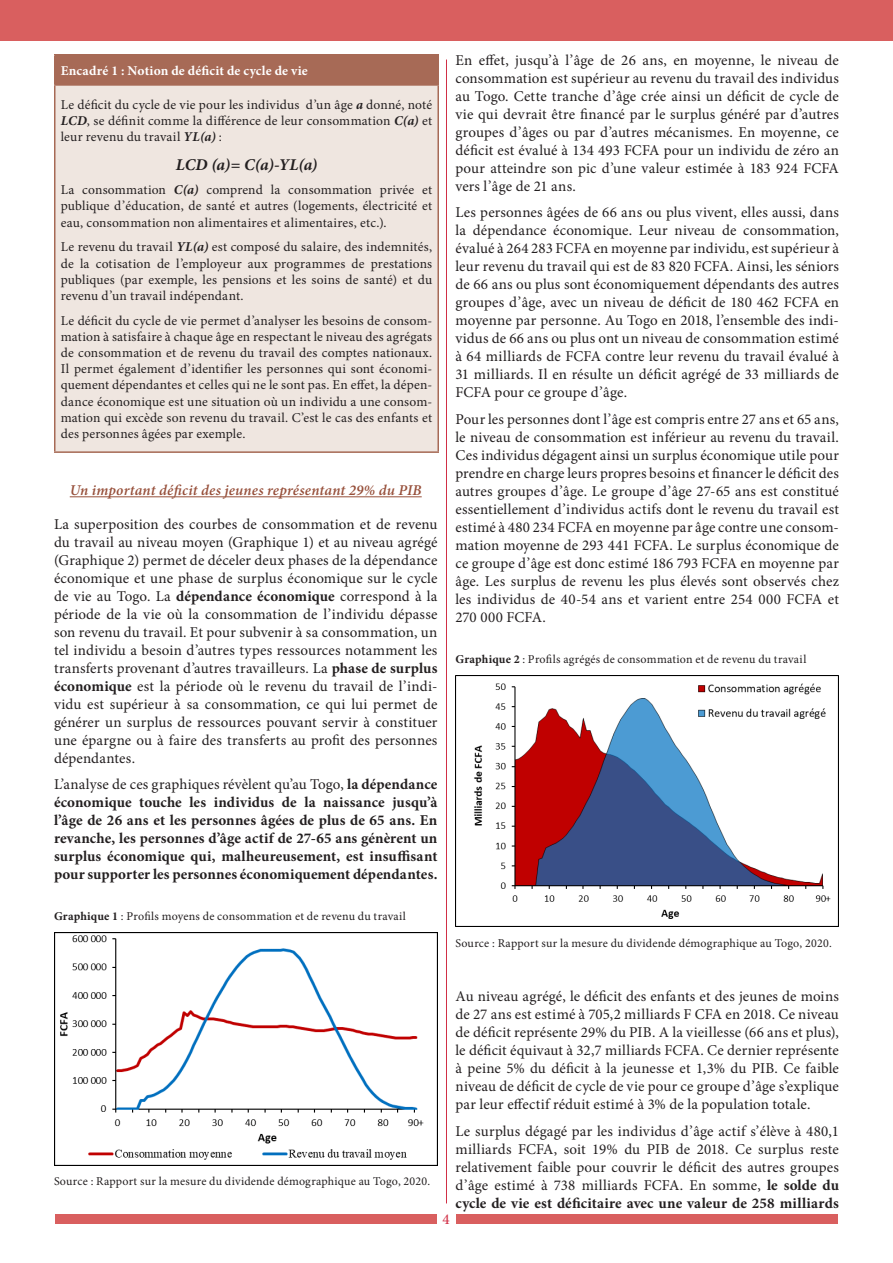
<style>
.page{position:relative;width:893px;height:1263px;background:#fff}
.page>*{position:absolute;margin:0;border:0;box-sizing:border-box;transform-origin:0 0}
.t1{font:italic 700 16.5px "Minion Pro";color:#231f20}
.t2{font:15px/18px "Minion Pro";letter-spacing:.01em;color:#231f20;text-align:justify}
.t3{font:700 15px/18px "Minion Pro";letter-spacing:.005em;color:#231f20;text-align:justify}
.t4{font:italic 600 15px "Minion Pro";letter-spacing:.01em;color:#97503b}
.t5{font:500 15px "Minion Pro";color:#d12f46}
.t6{font:13.5px/16.2px "Minion Pro";letter-spacing:.015em;color:#231f20;text-align:justify}
.t7{font:700 13.5px "Minion Pro";letter-spacing:.01em;color:#fff}
.t8{font:12px "Minion Pro";letter-spacing:.015em;color:#231f20}
.s1{font-weight:700;font-style:italic}
.s2{font-weight:700}
.s3{font-weight:400}
</style>
<div class="page">
<div style="left:0;top:0;width:893px;height:41px;background:#d95f5f"></div>
<div style="left:55px;top:1214px;width:382px;height:10px;background:#d95f5f"></div>
<div style="left:456px;top:1214px;width:382px;height:10px;background:#d95f5f"></div>
<hr style="left:446px;top:60px;width:1px;height:1143px;background:#d12f46">
<div style="left:55px;top:55px;width:383px;height:30px;background:#a76a56"></div>
<div style="left:55px;top:85px;width:383px;height:367px;background:#efe6e0"></div>
<hr style="left:54px;top:54px;width:385px;height:2px;background:#a76a56">
<hr style="left:54px;top:56px;width:2px;height:28px;background:#a76a56">
<hr style="left:437px;top:56px;width:2px;height:28px;background:#a76a56">
<hr style="left:54px;top:84px;width:385px;height:2px;background:#a76a56">
<hr style="left:54px;top:86px;width:2px;height:365px;background:#a76a56">
<hr style="left:437px;top:86px;width:2px;height:365px;background:#a76a56">
<hr style="left:54px;top:451px;width:385px;height:2px;background:#a76a56">
<hr style="left:70px;top:496px;width:352px;height:1px;background:#97503b">
<img style="left:54px;top:932px;width:383px;height:234px">
<img style="left:455px;top:675px;width:384px;height:251px">
<p class="t7" style="left:61px;top:61px;width:249px">Encadré 1 : Notion de déficit de cycle de vie</p>
<p class="t6" style="left:61px;top:96px;width:373px">Le déficit du cycle de vie pour les individus d’un âge <span class="s1">a</span> donné, noté <span class="s1">LCD</span>, se définit comme la différence de leur consommation <span class="s1">C(a)</span> et leur revenu du travail <span class="s1">YL(a)</span> :</p>
<p class="t1" style="left:176px;top:152px;width:143px">LCD (a)= C(a)-YL(a)</p>
<p class="t6" style="left:61px;top:182px;width:373px">La consommation <span class="s1">C(a)</span> comprend la consommation privée et publique d’éducation, de santé et autres (logements, électricité et eau, consommation non alimentaires et alimentaires, etc.).</p>
<p class="t6" style="left:61px;top:239px;width:373px">Le revenu du travail <span class="s1">YL(a)</span> est composé du salaire, des indemnités, de la cotisation de l’employeur aux programmes de prestations publiques (par exemple, les pensions et les soins de santé) et du revenu d’un travail indépendant.</p>
<p class="t6" style="left:61px;top:312px;width:373px">Le déficit du cycle de vie permet d’analyser les besoins de consom&shy;mation à satisfaire à chaque âge en respectant le niveau des agrégats de consommation et de revenu du travail des comptes nationaux.<br>Il permet également d’identifier les personnes qui sont économi&shy;quement dépendantes et celles qui ne le sont pas. En effet, la dépen&shy;dance économique est une situation où un individu a une consom&shy;mation qui excède son revenu du travail. C’est le cas des enfants et des personnes âgées par exemple.</p>
<p class="t4" style="left:70px;top:480px;width:353px">Un important déficit des jeunes représentant 29% du PIB</p>
<p class="t2" style="left:54px;top:515px;width:385px">La superposition des courbes de consommation et de revenu du travail au niveau moyen (Graphique 1) et au niveau agrégé (Graphique 2) permet de déceler deux phases de la dépendance économique et une phase de surplus économique sur le cycle de vie au Togo. La <span class="s2">dépendance économique</span> correspond à la période de la vie où la consommation de l’individu dépasse son revenu du travail. Et pour subvenir à sa consommation, un tel individu a besoin d’autres types ressources notamment les transferts provenant d’autres travailleurs. La <span class="s2">phase de surplus économique</span> est la période où le revenu du travail de l’indi&shy;vidu est supérieur à sa consommation, ce qui lui permet de générer un surplus de ressources pouvant servir à constituer une épargne ou à faire des transferts au profit des personnes dépendantes.</p>
<p class="t3" style="left:54px;top:775px;width:385px"><span class="s3">L’analyse de ces graphiques révèlent qu’au Togo,</span> la dépendance économique touche les individus de la naissance jusqu’à l’âge de 26 ans et les personnes âgées de plus de 65 ans. En revanche, les personnes d’âge actif de 27-65 ans génèrent un surplus économique qui, malheureusement, est insuffisant pour supporter les personnes économiquement dépendantes.</p>
<p class="t8" style="left:54px;top:908px;width:353px"><span class="s2">Graphique 1</span> : Profils moyens de consommation et de revenu du travail</p>
<p class="t8" style="left:54px;top:1173px;width:378px">Source : Rapport sur la mesure du dividende démographique au Togo, 2020.</p>
<p class="t2" style="left:455px;top:51px;width:385px">En effet, jusqu’à l’âge de 26 ans, en moyenne, le niveau de consommation est supérieur au revenu du travail des individus au Togo. Cette tranche d’âge crée ainsi un déficit de cycle de vie qui devrait être financé par le surplus généré par d’autres groupes d’âges ou par d’autres mécanismes. En moyenne, ce déficit est évalué à 134 493 FCFA pour un individu de zéro an pour atteindre son pic d’une valeur estimée à 183 924 FCFA vers l’âge de 21 ans.</p>
<p class="t2" style="left:455px;top:204px;width:385px">Les personnes âgées de 66 ans ou plus vivent, elles aussi, dans la dépendance économique. Leur niveau de consommation, évalué à 264 283 FCFA en moyenne par individu, est supérieur à leur revenu du travail qui est de 83 820 FCFA. Ainsi, les séniors de 66 ans ou plus sont économiquement dépendants des autres groupes d’âge, avec un niveau de déficit de 180 462 FCFA en moyenne par personne. Au Togo en 2018, l’ensemble des indi&shy;vidus de 66 ans ou plus ont un niveau de consommation estimé à 64 milliards de FCFA contre leur revenu du travail évalué à 31 milliards. Il en résulte un déficit agrégé de 33 milliards de FCFA pour ce groupe d’âge.</p>
<p class="t2" style="left:455px;top:410px;width:385px">Pour les personnes dont l’âge est compris entre 27 ans et 65 ans, le niveau de consommation est inférieur au revenu du travail.<br>Ces individus dégagent ainsi un surplus économique utile pour prendre en charge leurs propres besoins et financer le déficit des autres groupes d’âge. Le groupe d’âge 27-65 ans est constitué essentiellement d’individus actifs dont le revenu du travail est estimé à 480 234 FCFA en moyenne par âge contre une consom&shy;mation moyenne de 293 441 FCFA. Le surplus économique de ce groupe d’âge est donc estimé 186 793 FCFA en moyenne par âge. Les surplus de revenu les plus élevés sont observés chez les individus de 40-54 ans et varient entre 254 000 FCFA et 270 000 FCFA.</p>
<p class="t8" style="left:455px;top:651px;width:352px"><span class="s2">Graphique 2</span> : Profils agrégés de consommation et de revenu du travail</p>
<p class="t8" style="left:455px;top:935px;width:378px">Source : Rapport sur la mesure du dividende démographique au Togo, 2020.</p>
<p class="t2" style="left:455px;top:988px;width:385px">Au niveau agrégé, le déficit des enfants et des jeunes de moins de 27 ans est estimé à 705,2 milliards F CFA en 2018. Ce niveau de déficit représente 29% du PIB. A la vieillesse (66 ans et plus), le déficit équivaut à 32,7 milliards FCFA. Ce dernier représente à peine 5% du déficit à la jeunesse et 1,3% du PIB. Ce faible niveau de déficit de cycle de vie pour ce groupe d’âge s’explique par leur effectif réduit estimé à 3% de la population totale.</p>
<p class="t2" style="left:455px;top:1122px;width:385px">Le surplus dégagé par les individus d’âge actif s’élève à 480,1 milliards FCFA, soit 19% du PIB de 2018. Ce surplus reste relativement faible pour couvrir le déficit des autres groupes d’âge estimé à 738 milliards FCFA. En somme, <span class="s2">le solde du cycle de vie est déficitaire avec une valeur de 258 milliards</span></p>
<p class="t5" style="left:443px;top:1209px;width:9px">4</p>
</div>
